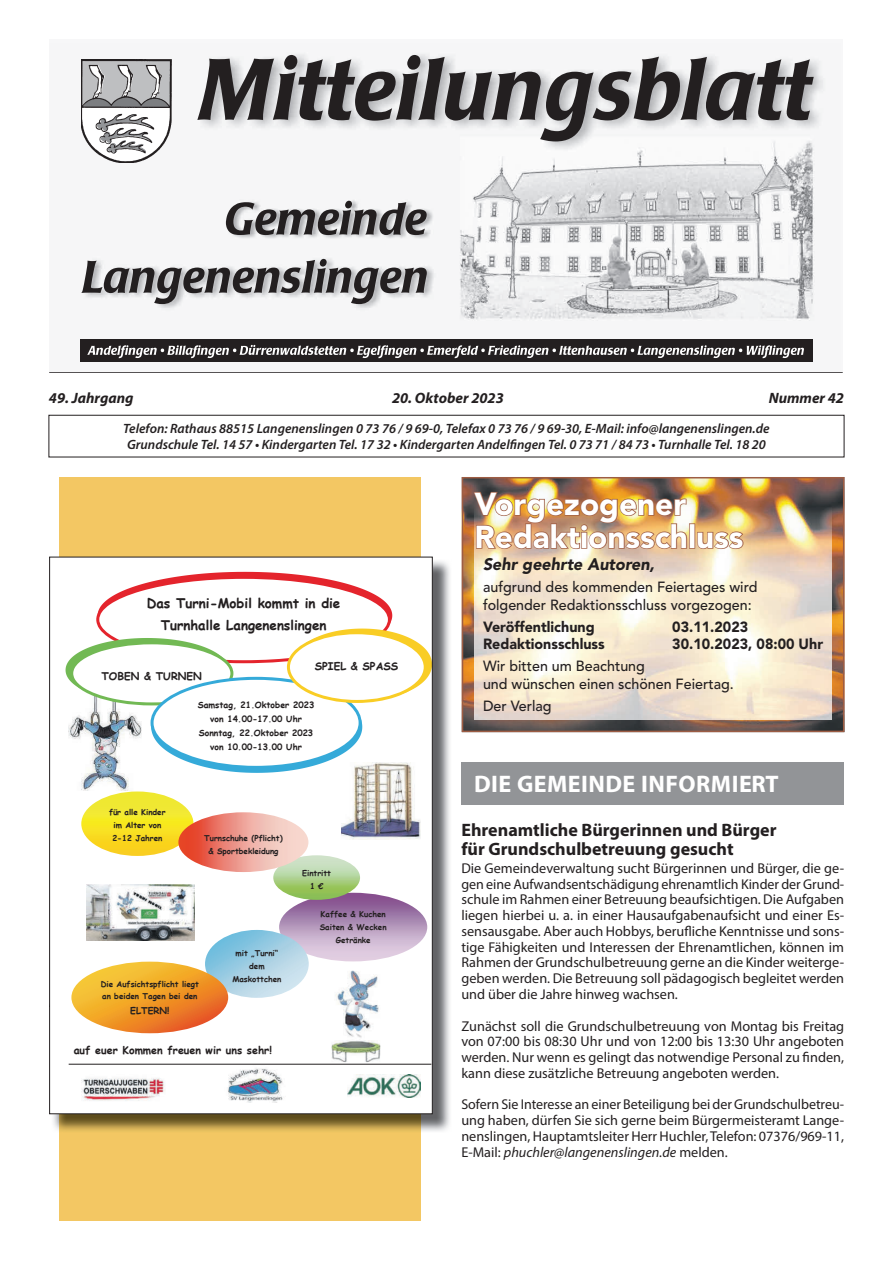
<style>
.page{position:relative;width:893px;height:1263px;background:#fff}
.page>*{position:absolute;margin:0;border:0;box-sizing:border-box;transform-origin:0 0}
.t1{font:900 31.5px/33px "Avenir LT Std";color:#fff}
.t2{font:700 24px "Myriad Pro";letter-spacing:.02em;color:#fff}
.t3{font:700 18px/19.5px "Myriad Pro";color:#231f20}
.t4{font:italic 900 16.65px "Avenir LT Std";color:#231f20}
.t5{font:italic 700 15px "Myriad Pro";color:#231f20}
.t6{font:500 14.7px/17.7px "Avenir LT Std";color:#231f20}
.t7{font:900 14.7px "Avenir LT Std";color:#231f20}
.t8{font:14.25px/15.8px "Myriad Pro";color:#231f20;text-align:justify}
.t9{font:italic 600 13.5px/15.8px "Myriad Pro";color:#231f20}
.t10{font:700 13.35px/21.5px "Comic Sans MS";color:#231f20;text-align:center}
.t11{font:700 10.65px "Comic Sans MS";color:#231f20}
.t12{font:700 9.45px "Comic Sans MS";color:#231f20}
.t13{font:700 8.7px/14px "Comic Sans MS";color:#231f20;text-align:center}
.t14{font:700 7.95px/12.9px "Comic Sans MS";color:#231f20;text-align:center}
.s1{font-style:italic}
</style>
<div class="page">
<hr style="left:49px;top:371px;width:794px;height:2px;background:#231f20">
<img style="left:49px;top:52px;width:793px;height:320px">
<svg style="left:79px;top:65px;width:2px;height:96px"></svg>
<img style="left:81px;top:60px;width:91px;height:103px">
<svg style="left:197px;top:55px;width:617px;height:87px"></svg>
<svg style="left:226px;top:201px;width:201px;height:34px"></svg>
<svg style="left:81px;top:259px;width:346px;height:45px"></svg>
<div style="left:80px;top:339px;width:732px;height:23px;background:#231f20"></div>
<svg style="left:87px;top:345px;width:717px;height:13px"></svg>
<div style="left:49px;top:415px;width:795px;height:42px;border:1px solid #231f20"></div>
<div style="left:461px;top:762px;width:383px;height:43px;background:#929497"></div>
<div style="left:60px;top:477px;width:361px;height:743px;background:#f3c763"></div>
<img style="left:51px;top:561px;width:399px;height:572px">
<img style="left:60px;top:1114px;width:361px;height:19px">
<div style="left:50px;top:557px;width:382px;height:557px;background:#fff"></div>
<img style="left:354px;top:773px;width:61px;height:18px">
<img style="left:81px;top:773px;width:48px;height:18px">
<img style="left:348px;top:1075px;width:72px;height:22px">
<img style="left:81px;top:1078px;width:84px;height:23px">
<img style="left:332px;top:1033px;width:47px;height:28px">
<div style="left:330px;top:970px;width:51px;height:93px;border:1px solid #fff"></div>
<img style="left:228px;top:1068px;width:55px;height:34px">
<div style="left:68px;top:1039px;width:218px;height:25px;border:1px solid #fff"></div>
<hr style="left:69px;top:1064px;width:362px;height:1px;background:#231f20">
<svg style="left:66px;top:572px;width:365px;height:201px"></svg>
<img style="left:310px;top:647px;width:94px;height:40px">
<svg style="left:71px;top:791px;width:356px;height:242px"></svg>
<img style="left:465px;top:480px;width:376px;height:249px">
<div style="left:462px;top:477px;width:382px;height:255px;border:2px solid #9e5d44"></div>
<img style="left:474px;top:507px;width:358px;height:212px">
<img style="left:472px;top:491px;width:216px;height:59px">
<div style="left:689px;top:523px;width:6px;height:26px;border:2px solid #9e5d44"></div>
<svg style="left:696px;top:531px;width:48px;height:19px"></svg>
<p class="t5" style="left:49px;top:388px;width:86px">49. Jahrgang</p>
<p class="t5" style="left:392px;top:388px;width:113px">20. Oktober 2023</p>
<p class="t5" style="left:769px;top:388px;width:77px">Nummer 42</p>
<p class="t9" style="left:123px;top:421px;width:648px">Telefon: Rathaus 88515 Langenenslingen 0 73 76 / 9 69-0, Telefax 0 73 76 / 9 69-30, E-Mail: info@langenenslingen.de<br>Grundschule Tel. 14 57 • Kindergarten Tel. 17 32 • Kindergarten Andelfingen Tel. 0 73 71 / 84 73 • Turnhalle Tel. 18 20</p>
<p class="t10" style="left:147px;top:592px;width:195px">Das Turni-Mobil kommt in die<br>Turnhalle Langenenslingen</p>
<p class="t11" style="left:315px;top:659px;width:85px">SPIEL &amp; SPASS</p>
<p class="t11" style="left:101px;top:669px;width:102px">TOBEN &amp; TURNEN</p>
<p class="t13" style="left:198px;top:697px;width:118px">Samstag, 21.Oktober 2023 von 14.00-17.00 Uhr<br>Sonntag, 22.Oktober 2023 von 10.00-13.00 Uhr</p>
<p class="t14" style="left:109px;top:806px;width:58px">für alle Kinder im Alter von<br>2-12 Jahren</p>
<p class="t14" style="left:204px;top:831px;width:80px">Turnschuhe (Pflicht) &amp; Sportbekleidung</p>
<p class="t14" style="left:101px;top:977px;width:100px;text-align:left">Die Aufsichtspflicht liegt an beiden Tagen bei den</p>
<p class="t12" style="left:130px;top:1003px;width:41px">ELTERN!</p>
<p class="t14" style="left:232px;top:947px;width:50px">mit „Turni“ dem<br>Maskottchen</p>
<p class="t11" style="left:74px;top:1042px;width:200px">auf euer Kommen freuen wir uns sehr!</p>
<p class="t14" style="left:302px;top:867px;width:30px">Eintritt<br>1 €</p>
<p class="t14" style="left:320px;top:908px;width:68px">Kaffee &amp; Kuchen<br>Saiten &amp; Wecken<br>Getränke</p>
<h1 class="t1" style="left:474px;top:487px;width:270px">Vorgezogener<br>Redaktionsschluss</h1>
<p class="t4" style="left:483px;top:554px;width:173px">Sehr geehrte Autoren,</p>
<p class="t6" style="left:483px;top:579px;width:276px">aufgrund des kommenden Feiertages wird folgender Redaktionsschluss vorgezogen:</p>
<p class="t7" style="left:483px;top:618px;width:113px">Veröffentlichung</p>
<p class="t7" style="left:672px;top:618px;width:77px">03.11.2023</p>
<p class="t7" style="left:483px;top:635px;width:123px">Redaktionsschluss</p>
<p class="t7" style="left:672px;top:635px;width:152px">30.10.2023, 08:00 Uhr</p>
<p class="t6" style="left:483px;top:658px;width:252px">Wir bitten um Beachtung<br>und wünschen einen schönen Feiertag.</p>
<p class="t6" style="left:483px;top:697px;width:70px">Der Verlag</p>
<h2 class="t2" style="left:474px;top:769px;width:306px">DIE GEMEINDE INFORMIERT</h2>
<p class="t3" style="left:461px;top:819px;width:317px">Ehrenamtliche Bürgerinnen und Bürger für Grundschulbetreuung gesucht</p>
<p class="t8" style="left:461px;top:860px;width:384px">Die Gemeindeverwaltung sucht Bürgerinnen und Bürger, die ge&shy;gen eine Aufwandsentschädigung ehrenamtlich Kinder der Grund&shy;schule im Rahmen einer Betreuung beaufsichtigen. Die Aufgaben liegen hierbei u. a. in einer Hausaufgabenaufsicht und einer Es&shy;sensausgabe. Aber auch Hobbys, berufliche Kenntnisse und sons&shy;tige Fähigkeiten und Interessen der Ehrenamtlichen, können im Rahmen der Grundschulbetreuung gerne an die Kinder weiterge&shy;geben werden. Die Betreuung soll pädagogisch begleitet werden und über die Jahre hinweg wachsen.</p>
<p class="t8" style="left:461px;top:1018px;width:384px">Zunächst soll die Grundschulbetreuung von Montag bis Freitag von 07:00 bis 08:30 Uhr und von 12:00 bis 13:30 Uhr angeboten werden. Nur wenn es gelingt das notwendige Personal zu finden, kann diese zusätzliche Betreuung angeboten werden.</p>
<p class="t8" style="left:461px;top:1096px;width:384px">Sofern Sie Interesse an einer Beteiligung bei der Grundschulbetreu&shy;ung haben, dürfen Sie sich gerne beim Bürgermeisteramt Lange&shy;nenslingen, Hauptamtsleiter Herr Huchler, Telefon: 07376/969-11, E-Mail: <span class="s1">phuchler@langenenslingen.de</span> melden.</p>
</div>
